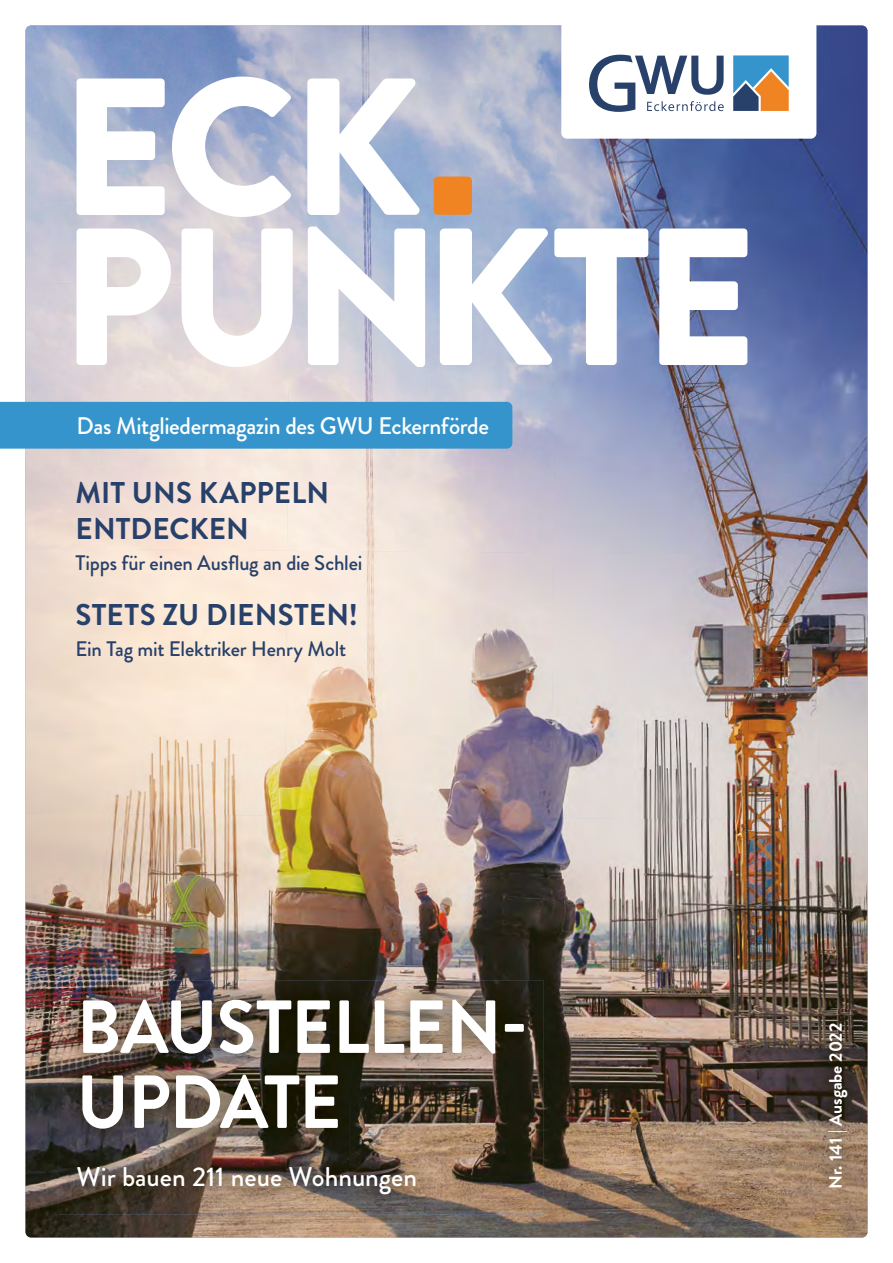
<style>
.page{position:relative;width:893px;height:1263px;background:#fff}
.page>*{position:absolute;margin:0;border:0;box-sizing:border-box;transform-origin:0 0}
.t1{font:700 75px/75px "Brandon Grotesque";letter-spacing:-.02em;color:#fff}
.t2{font:700 30px/36px "Brandon Grotesque";letter-spacing:.005em;color:#28416b}
.t3{font:500 27px "Brandon Grotesque";color:#fff}
.t4{font:500 24px "Brandon Grotesque";letter-spacing:-.015em;color:#fff}
.t5{font:500 21px "Brandon Grotesque";letter-spacing:-.01em;color:#28416b}
.t6{font:700 18px "Brandon Grotesque";letter-spacing:-.005em;color:#fff}
</style>
<div class="page">
<img style="left:26px;top:26px;width:263px;height:257px">
<img style="left:289px;top:26px;width:267px;height:259px">
<img style="left:556px;top:26px;width:258px;height:261px">
<img style="left:814px;top:26px;width:53px;height:1211px">
<img style="left:287px;top:285px;width:266px;height:265px">
<img style="left:553px;top:287px;width:270px;height:268px">
<img style="left:26px;top:548px;width:261px;height:265px">
<img style="left:285px;top:550px;width:269px;height:266px">
<img style="left:551px;top:553px;width:269px;height:268px">
<img style="left:26px;top:813px;width:312px;height:212px">
<img style="left:337px;top:816px;width:321px;height:214px">
<img style="left:654px;top:819px;width:164px;height:418px">
<img style="left:26px;top:1025px;width:42px;height:212px">
<img style="left:495px;top:1030px;width:161px;height:207px">
<img style="left:68px;top:1214px;width:427px;height:23px">
<img style="left:814px;top:1009px;width:48px;height:193px">
<img style="left:59px;top:980px;width:289px;height:234px">
<img style="left:348px;top:980px;width:195px;height:234px">
<svg style="left:561px;top:25px;width:255px;height:114px"></svg>
<div style="left:0;top:402px;width:512px;height:47px;background:#3594cc"></div>
<svg style="left:77px;top:228px;width:216px;height:139px"></svg>
<svg style="left:77px;top:78px;width:344px;height:137px"></svg>
<svg style="left:172px;top:77px;width:119px;height:140px"></svg>
<svg style="left:308px;top:227px;width:117px;height:140px"></svg>
<svg style="left:440px;top:228px;width:307px;height:137px"></svg>
<div style="left:434px;top:177px;width:38px;height:38px;background:#f18422;border-radius:4px"></div>
<p class="t4" style="left:77px;top:409px;width:414px">Das Mitgliedermagazin des GWU Eckernförde</p>
<h2 class="t2" style="left:75px;top:475px;width:255px">MIT UNS KAPPELN<br>ENTDECKEN</h2>
<p class="t5" style="left:75px;top:548px;width:288px">Tipps für einen Ausflug an die Schlei</p>
<h2 class="t2" style="left:75px;top:597px;width:284px">STETS ZU DIENSTEN!</h2>
<p class="t5" style="left:75px;top:634px;width:272px">Ein Tag mit Elektriker Henry Molt</p>
<h1 class="t1" style="left:77px;top:991px;width:453px">BAUSTELLEN-<br>UPDATE</h1>
<p class="t3" style="left:77px;top:1158px;width:342px">Wir bauen 211 neue Wohnungen</p>
<p class="t6" style="left:823px;top:1188px;width:167px;rotate:-90deg">Nr. 141 | Ausgabe 2022</p>
</div>
